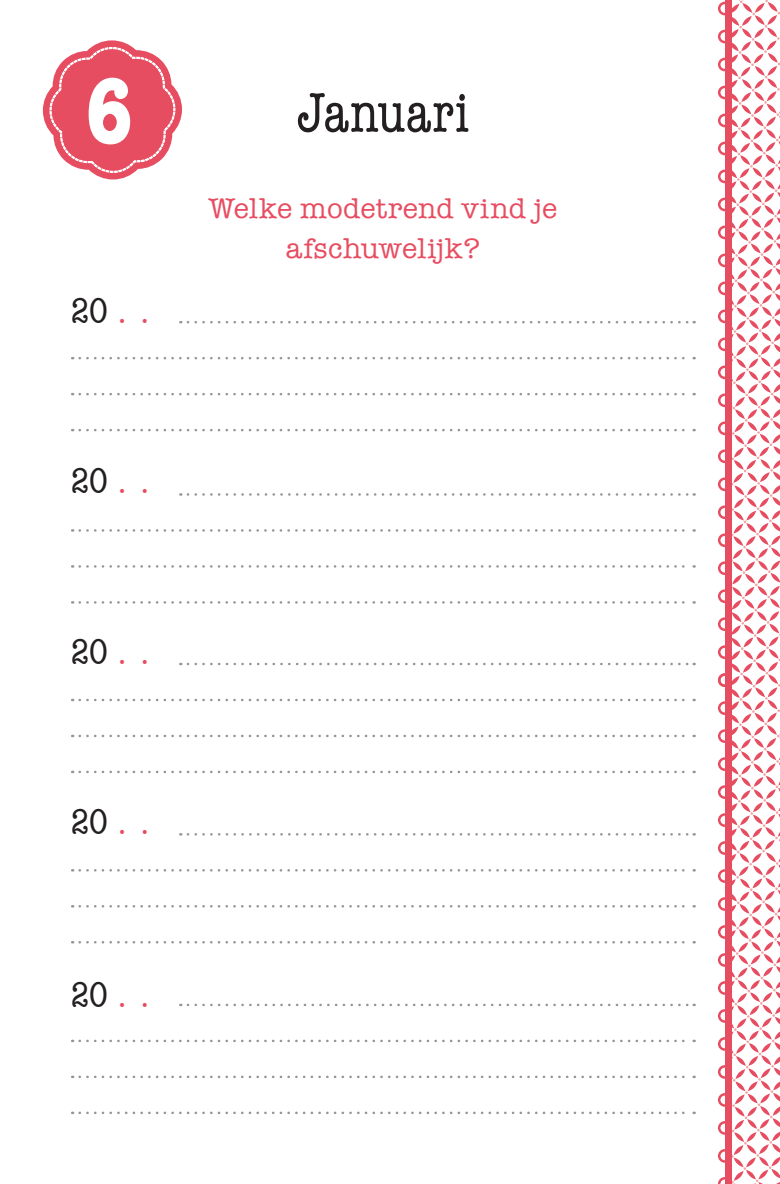
<style>
.page{position:relative;width:780px;height:1184px;background:#fff}
.page>*{position:absolute;margin:0;border:0;box-sizing:border-box;transform-origin:0 0}
.t1{font:700 condensed 95px "American Typewriter";color:#fff}
.t2{font:condensed 57.5px "American Typewriter";letter-spacing:.005em;color:#231f20}
.t3{font:condensed 37.5px "American Typewriter";letter-spacing:-.01em;color:#231f20}
.t4{font:28.75px/40px "American Typewriter";letter-spacing:.005em;color:#e74d61;text-align:center}
.s1{color:#e74d61}
</style>
<div class="page">
<div style="left:724px;top:673px;width:23px;height:510px;background:#e74d61"></div>
<svg style="left:718px;top:1177px;width:7px;height:6px"></svg>
<svg style="left:718px;top:1149px;width:7px;height:13px"></svg>
<svg style="left:718px;top:1121px;width:7px;height:13px"></svg>
<svg style="left:718px;top:1093px;width:7px;height:13px"></svg>
<svg style="left:718px;top:1065px;width:7px;height:13px"></svg>
<svg style="left:718px;top:1037px;width:7px;height:13px"></svg>
<svg style="left:718px;top:1009px;width:7px;height:13px"></svg>
<svg style="left:718px;top:981px;width:7px;height:13px"></svg>
<svg style="left:718px;top:953px;width:7px;height:13px"></svg>
<svg style="left:718px;top:925px;width:7px;height:13px"></svg>
<svg style="left:718px;top:897px;width:7px;height:13px"></svg>
<svg style="left:718px;top:869px;width:7px;height:13px"></svg>
<svg style="left:718px;top:841px;width:7px;height:14px"></svg>
<svg style="left:718px;top:813px;width:7px;height:14px"></svg>
<svg style="left:718px;top:785px;width:7px;height:14px"></svg>
<svg style="left:718px;top:757px;width:7px;height:14px"></svg>
<svg style="left:718px;top:729px;width:7px;height:14px"></svg>
<svg style="left:718px;top:701px;width:7px;height:14px"></svg>
<div style="left:724px;top:0;width:23px;height:687px;background:#e74d61"></div>
<svg style="left:718px;top:673px;width:7px;height:14px"></svg>
<svg style="left:718px;top:645px;width:7px;height:14px"></svg>
<svg style="left:718px;top:617px;width:7px;height:14px"></svg>
<svg style="left:718px;top:589px;width:7px;height:14px"></svg>
<svg style="left:718px;top:561px;width:7px;height:14px"></svg>
<svg style="left:718px;top:533px;width:7px;height:14px"></svg>
<svg style="left:718px;top:505px;width:7px;height:14px"></svg>
<svg style="left:718px;top:477px;width:7px;height:14px"></svg>
<svg style="left:718px;top:449px;width:7px;height:14px"></svg>
<svg style="left:718px;top:421px;width:7px;height:14px"></svg>
<svg style="left:718px;top:393px;width:7px;height:14px"></svg>
<svg style="left:718px;top:365px;width:7px;height:14px"></svg>
<svg style="left:718px;top:337px;width:7px;height:14px"></svg>
<svg style="left:718px;top:309px;width:7px;height:14px"></svg>
<svg style="left:718px;top:281px;width:7px;height:14px"></svg>
<svg style="left:718px;top:253px;width:7px;height:14px"></svg>
<svg style="left:718px;top:225px;width:7px;height:14px"></svg>
<svg style="left:718px;top:198px;width:7px;height:13px"></svg>
<svg style="left:718px;top:170px;width:7px;height:13px"></svg>
<svg style="left:718px;top:142px;width:7px;height:13px"></svg>
<svg style="left:718px;top:114px;width:7px;height:13px"></svg>
<svg style="left:718px;top:86px;width:7px;height:13px"></svg>
<svg style="left:718px;top:58px;width:7px;height:13px"></svg>
<svg style="left:718px;top:30px;width:7px;height:13px"></svg>
<svg style="left:718px;top:2px;width:7px;height:13px"></svg>
<svg style="left:732px;top:0;width:48px;height:1183px"></svg>
<svg style="left:43px;top:40px;width:139px;height:139px"></svg>
<svg style="left:188px;top:493px;width:506px;height:3px"></svg>
<svg style="left:80px;top:529px;width:614px;height:2px"></svg>
<svg style="left:80px;top:565px;width:614px;height:2px"></svg>
<svg style="left:80px;top:601px;width:614px;height:2px"></svg>
<svg style="left:188px;top:1003px;width:506px;height:3px"></svg>
<svg style="left:80px;top:1039px;width:614px;height:3px"></svg>
<svg style="left:80px;top:1075px;width:614px;height:3px"></svg>
<svg style="left:80px;top:1111px;width:614px;height:3px"></svg>
<svg style="left:188px;top:833px;width:506px;height:2px"></svg>
<svg style="left:80px;top:869px;width:614px;height:2px"></svg>
<svg style="left:80px;top:905px;width:614px;height:2px"></svg>
<svg style="left:80px;top:941px;width:614px;height:2px"></svg>
<svg style="left:188px;top:662px;width:506px;height:3px"></svg>
<svg style="left:80px;top:698px;width:614px;height:3px"></svg>
<svg style="left:80px;top:734px;width:614px;height:3px"></svg>
<svg style="left:80px;top:770px;width:614px;height:3px"></svg>
<svg style="left:188px;top:321px;width:506px;height:2px"></svg>
<svg style="left:80px;top:357px;width:614px;height:2px"></svg>
<svg style="left:80px;top:393px;width:614px;height:2px"></svg>
<svg style="left:80px;top:429px;width:614px;height:2px"></svg>
<h1 class="t1" style="left:85px;top:55px;width:49px">6</h1>
<h3 class="t3" style="left:71px;top:290px;width:79px">20<span class="s1">. .</span></h3>
<h3 class="t3" style="left:71px;top:460px;width:79px">20<span class="s1">. .</span></h3>
<h3 class="t3" style="left:71px;top:630px;width:79px">20<span class="s1">. .</span></h3>
<h3 class="t3" style="left:71px;top:801px;width:79px">20<span class="s1">. .</span></h3>
<h3 class="t3" style="left:71px;top:973px;width:79px">20<span class="s1">. .</span></h3>
<h2 class="t2" style="left:297px;top:81px;width:174px">Januari</h2>
<p class="t4" style="left:208px;top:189px;width:350px">Welke modetrend vind je afschuwelijk?</p>
</div>
